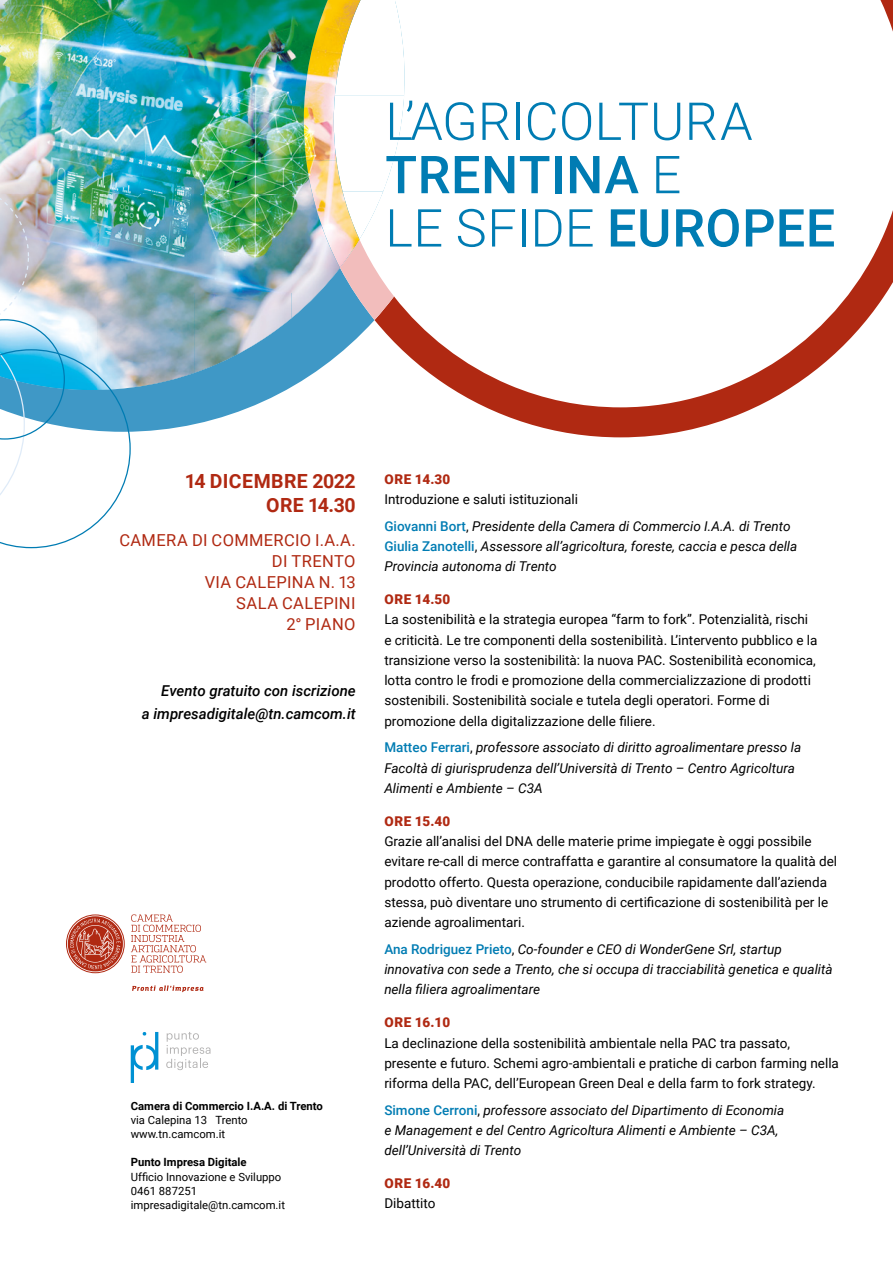
<style>
.page{position:relative;width:893px;height:1263px;background:#fff}
.page>*{position:absolute;margin:0;border:0;box-sizing:border-box;transform-origin:0 0}
.t1{font:300 52.35px/53.2px "Roboto";color:#007cb3}
.t2{font:700 19.5px/24px "Roboto";letter-spacing:.02em;color:#b02912;text-align:right}
.t3{font:16.5px/21px "Roboto";letter-spacing:.02em;color:#b02912;text-align:right}
.t4{font:italic 500 15px/22.5px "Roboto";color:#000;text-align:right}
.t5{font:13.5px/20.2px "Roboto";color:#000}
.t6{font:italic 13.5px/20.2px "Roboto";color:#000}
.t7{font:900 13.5px "Roboto";letter-spacing:.02em;color:#b02912}
.t8{font:11.25px/14.1px "Roboto";color:#000}
.t9{font:700 11.25px "Roboto";color:#000}
.s1{font-weight:500}
.s2{font-style:normal}
.s3{font-weight:500;font-style:normal;color:#007cb3}
</style>
<div class="page">
<svg style="left:131px;top:318px;width:243px;height:114px;fill:#3f98c6"></svg>
<img style="left:0;top:0;width:291px;height:292px">
<img style="left:291px;top:0;width:15px;height:195px">
<img style="left:291px;top:195px;width:49px;height:123px">
<img style="left:131px;top:292px;width:63px;height:98px">
<img style="left:194px;top:292px;width:98px;height:81px">
<svg style="left:374px;top:0;width:519px;height:437px"></svg>
<svg style="left:340px;top:0;width:122px;height:320px"></svg>
<img style="left:304px;top:0;width:57px;height:161px">
<img style="left:306px;top:161px;width:53px;height:107px">
<img style="left:0;top:183px;width:131px;height:365px">
<svg style="left:131px;top:914px;width:75px;height:59px"></svg>
<svg style="left:132px;top:985px;width:71px;height:7px"></svg>
<svg style="left:67px;top:915px;width:57px;height:57px"></svg>
<svg style="left:166px;top:1032px;width:44px;height:38px"></svg>
<svg style="left:131px;top:1032px;width:27px;height:51px"></svg>
<h1 class="t1" style="left:385px;top:93px;width:452px">L’AGRICOLTURA<br><span class="s1">TRENTINA</span> E<br>LE SFIDE <span class="s1">EUROPEE</span></h1>
<h2 class="t2" style="left:185px;top:469px;width:172px">14 DICEMBRE 2022<br>ORE 14.30</h2>
<p class="t3" style="left:119px;top:529px;width:238px">CAMERA DI COMMERCIO I.A.A.<br>DI TRENTO<br>VIA CALEPINA N. 13<br>SALA CALEPINI<br>2° PIANO</p>
<p class="t4" style="left:142px;top:679px;width:215px">Evento gratuito con iscrizione<br>a impresadigitale@tn.camcom.it</p>
<p class="t9" style="left:131px;top:1098px;width:194px">Camera di Commercio I.A.A. di Trento</p>
<p class="t8" style="left:131px;top:1112px;width:118px">via Calepina 13 Trento www.tn.camcom.it</p>
<p class="t9" style="left:131px;top:1154px;width:117px">Punto Impresa Digitale</p>
<p class="t8" style="left:131px;top:1169px;width:156px">Ufficio Innovazione e Sviluppo<br>0461 887251 impresadigitale@tn.camcom.it</p>
<p class="t7" style="left:385px;top:469px;width:67px">ORE 14.30</p>
<p class="t6" style="left:384px;top:485px;width:408px;line-height:26.5px"><span class="s2">Introduzione e saluti istituzionali<br></span><span class="s3">Giovanni Bort</span><span class="s2">,</span> Presidente della Camera di Commercio I.A.A. di Trento</p>
<p class="t6" style="left:384px;top:535px;width:415px"><span class="s3">Giulia Zanotelli</span><span class="s2">,</span> Assessore all’agricoltura, foreste, caccia e pesca della<br>Provincia autonoma di Trento</p>
<p class="t7" style="left:385px;top:590px;width:67px">ORE 14.50</p>
<p class="t5" style="left:384px;top:609px;width:435px">La sostenibilità e la strategia europea “farm to fork”. Potenzialità, rischi e criticità. Le tre componenti della sostenibilità. L’intervento pubblico e la transizione verso la sostenibilità: la nuova PAC. Sostenibilità economica, lotta contro le frodi e promozione della commercializzazione di prodotti sostenibili. Sostenibilità sociale e tutela degli operatori. Forme di promozione della digitalizzazione delle filiere.</p>
<p class="t6" style="left:384px;top:737px;width:418px"><span class="s3">Matteo Ferrari</span><span class="s2">,</span> professore associato di diritto agroalimentare presso la<br>Facoltà di giurisprudenza dell’Università di Trento – Centro Agricoltura<br>Alimenti e Ambiente – C3A</p>
<p class="t7" style="left:385px;top:811px;width:67px">ORE 15.40</p>
<p class="t5" style="left:384px;top:831px;width:454px">Grazie all’analisi del DNA delle materie prime impiegate è oggi possibile evitare re-call di merce contraffatta e garantire al consumatore la qualità del prodotto offerto. Questa operazione, conducibile rapidamente dall’azienda stessa, può diventare uno strumento di certificazione di sostenibilità per le aziende agroalimentari.</p>
<p class="t6" style="left:384px;top:938px;width:450px"><span class="s3">Ana Rodriguez Prieto</span><span class="s2">,</span> Co-founder e CEO di WonderGene Srl, startup innovativa con sede a Trento, che si occupa di tracciabilità genetica e qualità nella filiera agroalimentare</p>
<p class="t7" style="left:385px;top:1013px;width:67px">ORE 16.10</p>
<p class="t5" style="left:384px;top:1032px;width:456px">La declinazione della sostenibilità ambientale nella PAC tra passato, presente e futuro. Schemi agro-ambientali e pratiche di carbon farming nella riforma della PAC, dell’European Green Deal e della farm to fork strategy.</p>
<p class="t6" style="left:384px;top:1099px;width:401px"><span class="s3">Simone Cerroni</span><span class="s2">,</span> professore associato del Dipartimento di Economia e Management e del Centro Agricoltura Alimenti e Ambiente – C3A, dell’Università di Trento</p>
<p class="t7" style="left:385px;top:1174px;width:67px">ORE 16.40</p>
<p class="t5" style="left:384px;top:1193px;width:53px">Dibattito</p>
</div>
